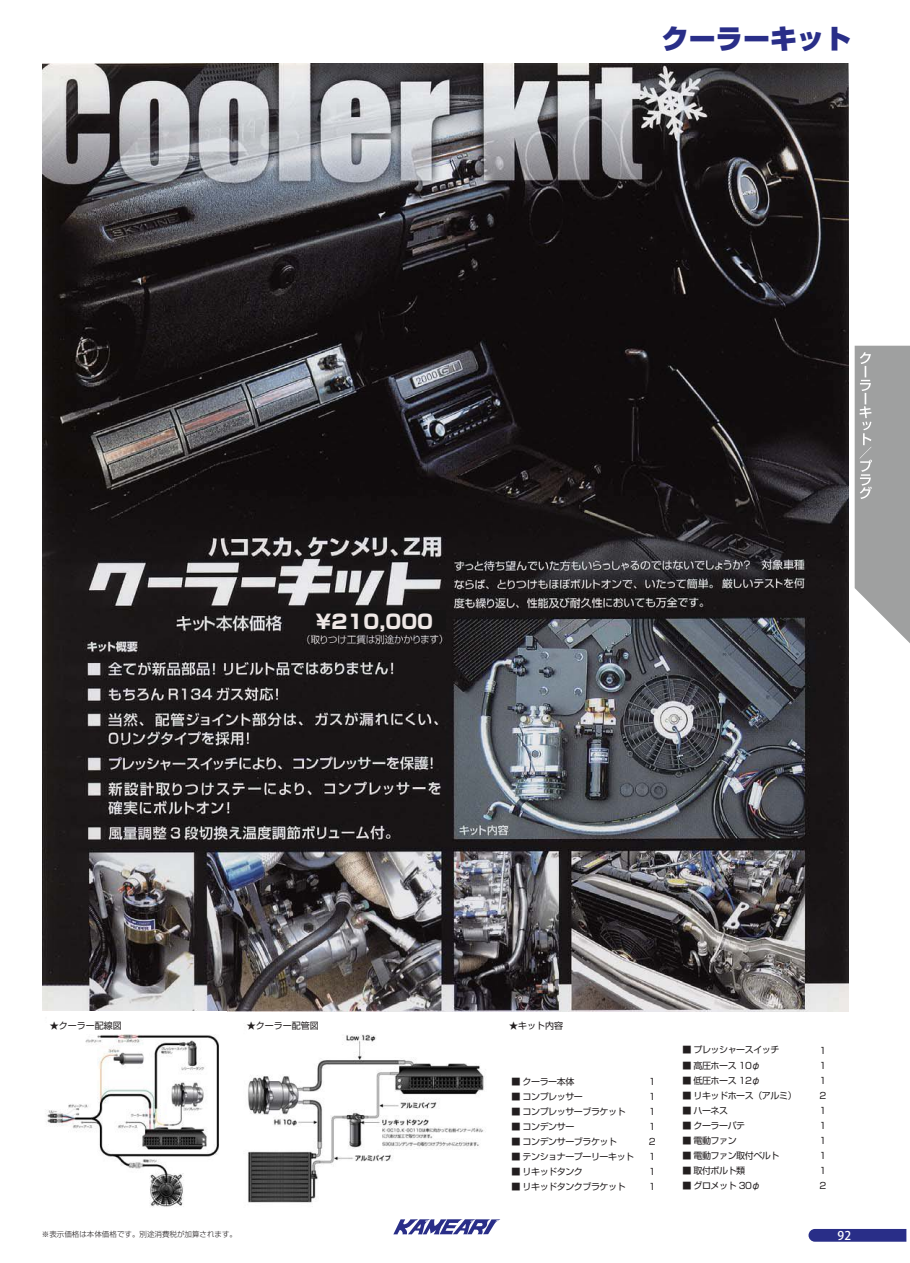
<style>
.page{position:relative;width:910px;height:1263px;background:#fff}
.page>*{position:absolute;margin:0;border:0;box-sizing:border-box;transform-origin:0 0}
.t1{font:900 27px "Shin Go Pro";color:#292e88}
.t2{font:800 19.5px "Shin Go Pro";color:#eee7e5}
.t3{font:500 12px "Koz Go Pro";color:#fff}
.t4{font:9px/15px "Shin Go Pro";letter-spacing:-.05em;color:#221e1f;text-align:justify}
.t5{font:9px "Shin Go Pro";color:#221e1f}
.t6{font:300 7.5px "Shin Go Pro";color:#221e1f}
</style>
<div class="page">
<svg style="left:393px;top:1219px;width:107px;height:15px"></svg>
<img style="left:248px;top:1034px;width:238px;height:169px">
<img style="left:43px;top:64px;width:804px;height:948px">
<img style="left:45px;top:1034px;width:174px;height:173px">
<div style="left:247px;top:1023px;width:74px;height:12px;background:#fff"></div>
<svg style="left:808px;top:1229px;width:98px;height:13px"></svg>
<svg style="left:854px;top:346px;width:55px;height:296px;background:#aaabab"></svg>
<div style="left:310px;top:610px;width:135px;height:21px;background:#151414"></div>
<h1 class="t1" style="left:661px;top:18px;width:190px">クーラーキット</h1>
<h2 class="t2" style="left:314px;top:606px;width:121px">￥210,000</h2>
<p class="t5" style="left:50px;top:1018px;width:73px">★クーラー配線図</p>
<p class="t5" style="left:247px;top:1018px;width:74px">★クーラー配管図</p>
<p class="t4" style="left:509px;top:1017px;width:55px">★キット内容</p>
<p class="t4" style="left:511px;top:1073px;width:64px">■ クーラー本体</p>
<p class="t4" style="left:511px;top:1088px;width:73px">■ コンプレッサー</p>
<p class="t4" style="left:511px;top:1103px;width:116px">■ コンプレッサーブラケット</p>
<p class="t4" style="left:511px;top:1118px;width:64px">■ コンデンサー</p>
<p class="t4" style="left:511px;top:1133px;width:107px">■ コンデンサーブラケット</p>
<p class="t4" style="left:511px;top:1148px;width:124px">■ テンショナープーリーキット</p>
<p class="t4" style="left:511px;top:1163px;width:73px">■ リキッドタンク</p>
<p class="t4" style="left:511px;top:1178px;width:116px">■ リキッドタンクブラケット</p>
<p class="t4" style="left:648px;top:1073px;width:8px">1<br>1<br>1<br>1<br>2<br>1<br>1<br>1</p>
<p class="t4" style="left:682px;top:1041px;width:99px">■ プレッシャースイッチ</p>
<p class="t4" style="left:682px;top:1056px;width:80px">■ 高圧ホース 10φ</p>
<p class="t4" style="left:682px;top:1071px;width:80px">■ 低圧ホース 12φ</p>
<p class="t4" style="left:682px;top:1086px;width:116px">■ リキッドホース（アルミ）</p>
<p class="t4" style="left:682px;top:1101px;width:47px">■ ハーネス</p>
<p class="t4" style="left:682px;top:1116px;width:64px">■ クーラーパテ</p>
<p class="t4" style="left:682px;top:1131px;width:56px">■ 電動ファン</p>
<p class="t4" style="left:682px;top:1146px;width:99px">■ 電動ファン取付ベルト</p>
<p class="t4" style="left:682px;top:1161px;width:64px">■ 取付ボルト類</p>
<p class="t4" style="left:682px;top:1176px;width:80px">■ グロメット 30φ</p>
<p class="t4" style="left:819px;top:1041px;width:8px">1<br>1<br>1<br>2<br>1<br>1<br>1<br>1<br>1<br>2</p>
<p class="t6" style="left:42px;top:1228px;width:196px">※表示価格は本体価格です。別途消費税が加算されます。</p>
<h3 class="t3" style="left:837px;top:1228px;width:15px">92</h3>
</div>
